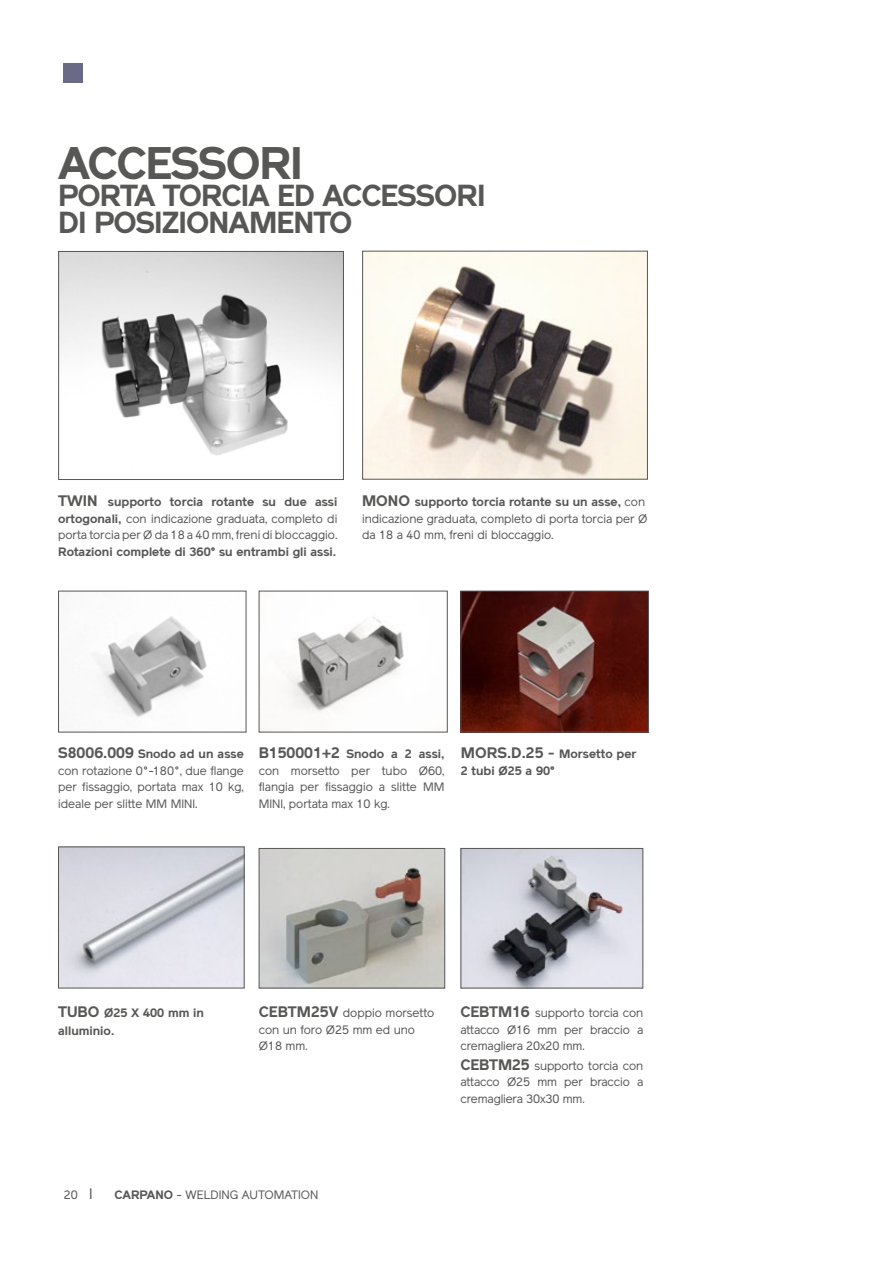
<style>
.page{position:relative;width:893px;height:1263px;background:#fff}
.page>*{position:absolute;margin:0;border:0;box-sizing:border-box;transform-origin:0 0}
.t1{font:700 45px "Reader";letter-spacing:-.03em;color:#575756}
.t2{font:700 30px/27px "Reader";letter-spacing:-.03em;color:#575756}
.t3{font:12px/16.5px "Reader";color:#575756;text-align:justify}
.t4{font:700 12px/16.5px "Reader";color:#575756}
.s1{font-weight:700;font-size:15px}
.s2{font-weight:700}
.s3{font-size:15px}
</style>
<div class="page">
<img style="left:261px;top:850px;width:182px;height:136px">
<div style="left:259px;top:848px;width:186px;height:140px;border:1px solid #575756"></div>
<img style="left:60px;top:253px;width:282px;height:202px">
<div style="left:58px;top:251px;width:286px;height:229px;border:1px solid #575756"></div>
<img style="left:463px;top:850px;width:178px;height:136px">
<div style="left:461px;top:848px;width:182px;height:140px;border:1px solid #575756"></div>
<img style="left:364px;top:253px;width:282px;height:225px">
<div style="left:362px;top:251px;width:286px;height:229px;border:1px solid #575756"></div>
<div style="left:64px;top:64px;width:19px;height:19px;background:#6a6a86"></div>
<img style="left:91px;top:616px;width:116px;height:101px">
<img style="left:463px;top:593px;width:184px;height:137px">
<div style="left:461px;top:591px;width:188px;height:141px;border:1px solid #575756"></div>
<img style="left:286px;top:617px;width:118px;height:95px">
<img style="left:60px;top:848px;width:183px;height:138px">
<div style="left:58px;top:846px;width:187px;height:142px;border:1px solid #575756"></div>
<h1 class="t1" style="left:58px;top:137px;width:246px">ACCESSORI</h1>
<h2 class="t2" style="left:58px;top:182px;width:429px">PORTA TORCIA ED ACCESSORI<br>DI POSIZIONAMENTO</h2>
<p class="t3" style="left:58px;top:494px;width:281px"><span class="s1">TWIN</span> <span class="s2">supporto torcia rotante su due assi ortogonali,</span> con indicazione graduata, completo di porta torcia per Ø da 18 a 40 mm, freni di bloccaggio.</p>
<p class="t4" style="left:58px;top:543px;width:280px">Rotazioni complete di 360° su entrambi gli assi.</p>
<p class="t3" style="left:362px;top:494px;width:287px;text-align:left"><span class="s1">MONO</span> <span class="s2">supporto torcia rotante su un asse,</span> con indicazione graduata, completo di porta torcia per Ø da 18 a 40 mm, freni di bloccaggio.</p>
<p class="t3" style="left:58px;top:746px;width:187px"><span class="s1">S8006.009</span> <span class="s2">Snodo ad un asse </span>con rotazione 0°-180°, due flange per fissaggio, portata max 10 kg, ideale per slitte MM MINI.</p>
<p class="t3" style="left:259px;top:746px;width:187px"><span class="s1">B150001+2</span> <span class="s2">Snodo a 2 assi, </span>con morsetto per tubo Ø60, flangia per fissaggio a slitte MM MINI, portata max 10 kg.</p>
<p class="t4" style="left:461px;top:746px;width:177px"><span class="s3">MORS.D.25 -</span> Morsetto per<br>2 tubi Ø25 a 90°</p>
<p class="t4" style="left:58px;top:1004px;width:147px;line-height:18px"><span class="s3">TUBO</span> Ø25 X 400 mm in alluminio.</p>
<p class="t3" style="left:259px;top:1005px;width:177px;text-align:left"><span class="s1">CEBTM25V</span> doppio morsetto con un foro Ø25 mm ed uno<br>Ø18 mm.</p>
<p class="t3" style="left:461px;top:1005px;width:184px"><span class="s1">CEBTM16</span> supporto torcia con attacco Ø16 mm per braccio a cremagliera 20x20 mm.</p>
<p class="t3" style="left:461px;top:1057px;width:184px"><span class="s1">CEBTM25</span> supporto torcia con attacco Ø25 mm per braccio a cremagliera 30x30 mm.</p>
<p class="t3" style="left:64px;top:1187px;width:30px">20 <span class="s3">I</span></p>
<p class="t3" style="left:114px;top:1187px;width:205px"><span class="s2">CARPANO</span> - WELDING AUTOMATION</p>
</div>
